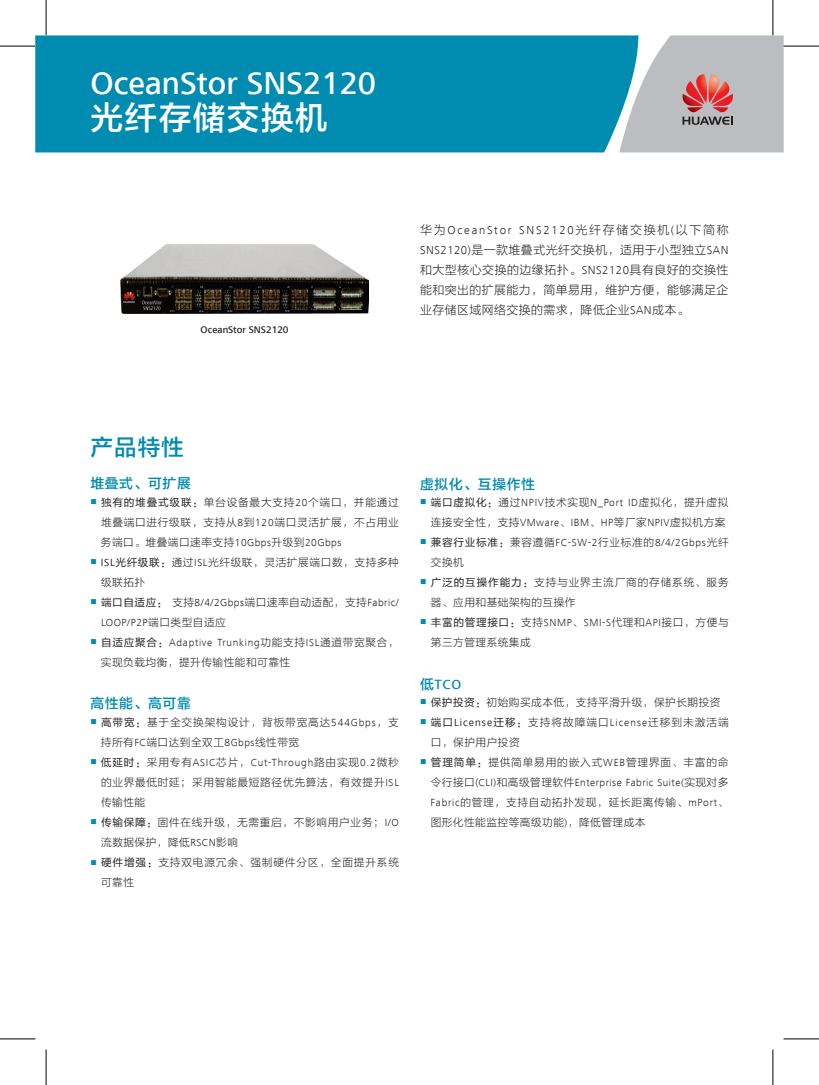
<style>
.page{position:relative;width:819px;height:1085px;background:#fff}
.page>*{position:absolute;margin:0;border:0;box-sizing:border-box;transform-origin:0 0}
.t1{font:500 32.5px "Frutiger Next LT";color:#fff}
.t2{font:32.5px "FZLTZHK GBK1 0";letter-spacing:.05em;color:#fff}
.t3{font:22.5px "FZLTZHK GBK1 0";color:#008bb0}
.t4{font:13.75px "FZLTZHK GBK1 0";letter-spacing:.05em;color:#008bb0}
.t5{font:500 13.75px "Frutiger Next LT";color:#008bb0}
.t6{font:11.88px/20px "FZLTXHK GBK1 0";letter-spacing:.04em;color:#231f20;text-align:justify}
.t7{font:300 11.88px "Frutiger Next LT";letter-spacing:.145em;color:#231f20}
.t8{font:10.62px/20px "FZLTXHK GBK1 0";letter-spacing:.065em;color:#231f20}
.t9{font:300 10.62px/20px "Frutiger Next LT";letter-spacing:.05em;color:#231f20}
.t10{font:300 10.62px "Frutiger Next LT";letter-spacing:.07em;color:#231f20}
.t11{font:10.62px/20px "FZLTXHK GBK1 0";letter-spacing:.085em;color:#231f20}
.t12{font:10.62px/20px "FZLTXHK GBK1 0";letter-spacing:.095em;color:#231f20}
.t13{font:300 10.62px "Frutiger Next LT";letter-spacing:.08em;color:#231f20}
.t14{font:500 10px "Frutiger Next LT";color:#231f20}
.s1{font-family:"FZLTXHK GBK1 0";font-weight:400}
.s2{font-family:"Frutiger Next LT";font-weight:300}
.s3{font-family:"Arial";color:#008bb0}
.s4{font-family:"FZLTHJW GB1 0"}
.s5{font-family:"Frutiger Next LT"}
.s6{font-family:"Arial";font-weight:400;color:#008bb0}
.s7{font-family:"FZLTHJW GB1 0";font-weight:400}
.s8{font-family:"FZLTZHK GBK1 0";font-weight:400}
</style>
<div class="page">
<div style="left:35px;top:35px;width:584px;height:117px;background:#008bb0"></div>
<svg style="left:619px;top:35px;width:164px;height:117px;background:#b6b6ba"></svg>
<img style="left:120px;top:244px;width:249px;height:70px">
<hr style="left:0;top:46px;width:35px;height:1px;background:#000">
<hr style="left:783px;top:46px;width:36px;height:1px;background:#000">
<hr style="left:0;top:1038px;width:35px;height:1px;background:#000">
<hr style="left:783px;top:1038px;width:36px;height:1px;background:#000">
<hr style="left:46px;top:0;width:1px;height:35px;background:#000">
<hr style="left:46px;top:1049px;width:1px;height:35px;background:#000">
<hr style="left:772px;top:0;width:1px;height:35px;background:#000">
<hr style="left:772px;top:1049px;width:1px;height:35px;background:#000">
<h1 class="t1" style="left:90px;top:65px;width:287px">OceanStor SNS2120</h1>
<h1 class="t2" style="left:90px;top:99px;width:239px">光纤存储交换机</h1>
<p class="t14" style="left:201px;top:324px;width:89px">OceanStor SNS2120</p>
<p class="t7" style="left:420px;top:223px;width:310px"><span class="s1">华为</span>OceanStor SNS2120<span class="s1">光纤存储交换机</span>(<span class="s1">以下简称</span></p>
<p class="t6" style="left:420px;top:240px;width:310px"><span class="s2">SNS2120)</span>是一款堆叠式光纤交换机，适用于小型独立<span class="s2">SAN</span>和大型核心交换的边缘拓扑。<span class="s2">SNS2120</span>具有良好的交换性能和突出的扩展能力，简单易用，维护方便，能够满足企业存储区域网络交换的需求，降低企业<span class="s2">SAN</span>成本。</p>
<h2 class="t3" style="left:90px;top:435px;width:95px">产品特性</h2>
<p class="t4" style="left:90px;top:476px;width:102px">堆叠式、可扩展</p>
<p class="t8" style="left:101px;top:492px;width:299px;text-align:justify;text-indent:-11px"><span class="s3">■</span> <span class="s4">独有的堆叠式级联：</span>单台设备最大支持<span class="s2">20</span>个端口，并能通过堆叠端口进行级联，支持从<span class="s2">8</span>到<span class="s2">120</span>端口灵活扩展，不占用业务端口。堆叠端口速率支持<span class="s2">10Gbps</span>升级到<span class="s2">20Gbps</span></p>
<p class="t8" style="left:101px;top:552px;width:299px;text-indent:-11px"><span class="s3">■</span> <span class="s5">ISL</span><span class="s4">光纤级联：</span>通过<span class="s2">ISL</span>光纤级联，灵活扩展端口数，支持多种级联拓扑</p>
<p class="t9" style="left:101px;top:592px;width:299px;text-indent:-11px"><span class="s6">■</span> <span class="s7">端口自适应：</span><span class="s1">支持</span>8/4/2Gbps<span class="s1">端口速率自动适配，支持</span>Fabric/<br>LOOP/P2P<span class="s1">端口类型自适应</span></p>
<p class="t10" style="left:90px;top:636px;width:310px"><span class="s6">■</span> <span class="s7">自适应聚合：</span>Adaptive Trunking<span class="s1">功能支持</span>ISL<span class="s1">通道带宽聚合，</span></p>
<p class="t8" style="left:101px;top:652px;width:191px">实现负载均衡，提升传输性能和可靠性</p>
<p class="t4" style="left:90px;top:696px;width:102px">高性能、高可靠</p>
<p class="t11" style="left:101px;top:712px;width:299px;text-indent:-11px"><span class="s3">■</span> <span class="s4">高带宽：</span>基于全交换架构设计，背板带宽高达<span class="s2">544Gbps</span>，支持所有<span class="s2">FC</span>端口达到全双工<span class="s2">8Gbps</span>线性带宽</p>
<p class="t13" style="left:90px;top:756px;width:310px"><span class="s6">■</span> <span class="s7">低延时：</span><span class="s1">采用专有</span>ASIC<span class="s1">芯片，</span>Cut-Through<span class="s1">路由实现</span>0.2<span class="s1">微秒</span></p>
<p class="t8" style="left:101px;top:772px;width:299px">的业界最低时延；采用智能最短路径优先算法，有效提升<span class="s2">ISL</span>传输性能</p>
<p class="t8" style="left:101px;top:812px;width:299px;text-indent:-11px"><span class="s3">■</span> <span class="s4">传输保障：</span>固件在线升级，无需重启，不影响用户业务；<span class="s2">I/O</span>流数据保护，降低<span class="s2">RSCN</span>影响</p>
<p class="t8" style="left:101px;top:852px;width:299px;text-indent:-11px"><span class="s3">■</span> <span class="s4">硬件增强：</span>支持双电源冗余、强制硬件分区，全面提升系统可靠性</p>
<p class="t4" style="left:420px;top:476px;width:116px">虚拟化、互操作性</p>
<p class="t8" style="left:420px;top:492px;width:310px;text-align:right"><span class="s3">■</span> <span class="s4">端口虚拟化：</span>通过<span class="s2">NPIV</span>技术实现<span class="s2">N_Port ID</span>虚拟化，提升虚拟连接安全性，支持<span class="s2">VMware</span>、<span class="s2">IBM</span>、<span class="s2">HP</span>等厂家<span class="s2">NPIV</span>虚拟机方案</p>
<p class="t10" style="left:420px;top:536px;width:310px"><span class="s6">■</span> <span class="s7">兼容行业标准：</span><span class="s1">兼容遵循</span>FC-SW-2<span class="s1">行业标准的</span>8/4/2Gbps<span class="s1">光纤</span></p>
<p class="t8" style="left:431px;top:552px;width:34px">交换机</p>
<p class="t8" style="left:431px;top:572px;width:299px;text-indent:-11px"><span class="s3">■</span> <span class="s4">广泛的互操作能力：</span>支持与业界主流厂商的存储系统、服务器、应用和基础架构的互操作</p>
<p class="t8" style="left:431px;top:612px;width:299px;text-indent:-11px"><span class="s3">■</span> <span class="s4">丰富的管理接口：</span>支持<span class="s2">SNMP</span>、<span class="s2">SMI-S</span>代理和<span class="s2">API</span>接口，方便与第三方管理系统集成</p>
<p class="t5" style="left:420px;top:676px;width:43px"><span class="s8">低</span>TCO</p>
<p class="t8" style="left:420px;top:692px;width:302px"><span class="s3">■</span> <span class="s4">保护投资：</span>初始购买成本低，支持平滑升级，保护长期投资</p>
<p class="t12" style="left:431px;top:712px;width:299px;text-indent:-11px"><span class="s3">■</span> <span class="s4">端口</span><span class="s5">License</span><span class="s4">迁移：</span>支持将故障端口<span class="s2">License</span>迁移到未激活端口，保护用户投资</p>
<p class="t8" style="left:420px;top:752px;width:310px"><span class="s3">■</span> <span class="s4">管理简单：</span>提供简单易用的嵌入式<span class="s2">WEB</span>管理界面、丰富的命</p>
<p class="t9" style="left:431px;top:772px;width:299px"><span class="s1">令行接口</span>(CLI)<span class="s1">和高级管理软件</span>Enterprise Fabric Suite(<span class="s1">实现对多</span></p>
<p class="t8" style="left:430px;top:792px;width:299px"><span class="s2">Fabric</span>的管理，支持自动拓扑发现，延长距离传输、<span class="s2">mPort</span>、图形化性能监控等高级功能<span class="s2">)</span>，降低管理成本</p>
</div>
